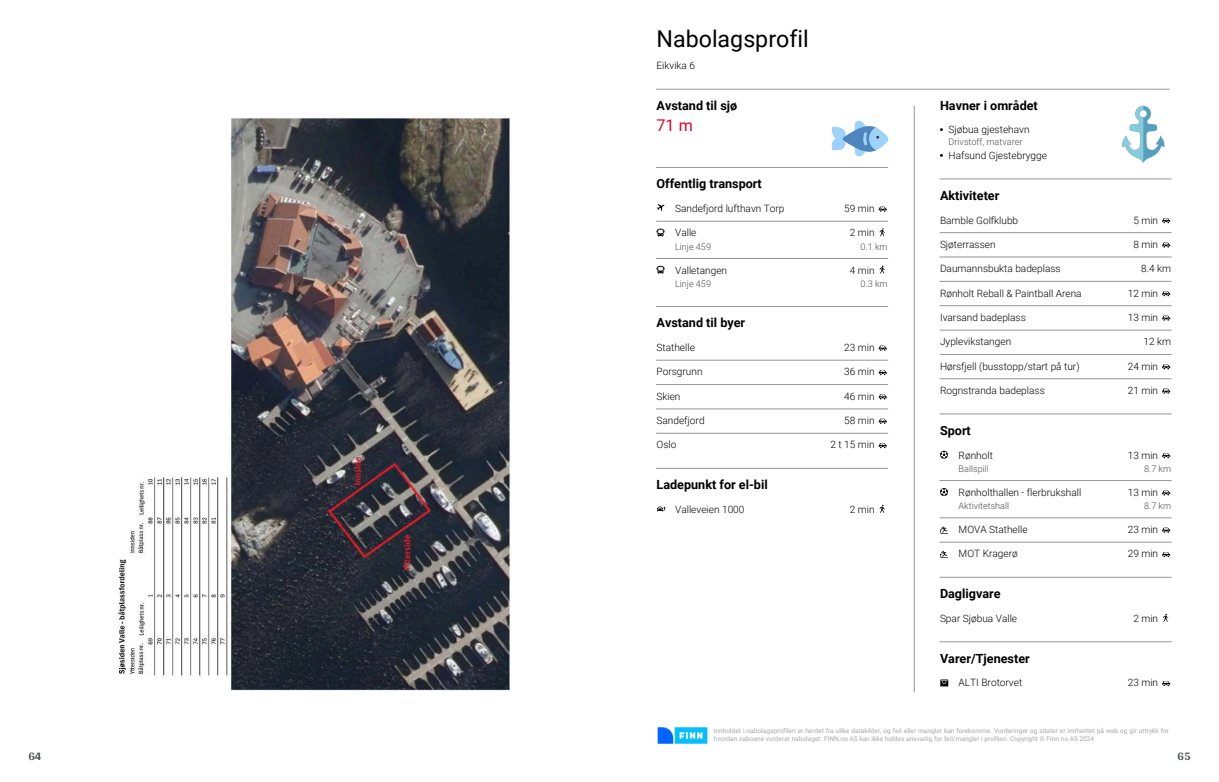
<style>
.page{position:relative;width:1219px;height:782px;background:#fff}
.page>*{position:absolute;margin:0;border:0;box-sizing:border-box;transform-origin:0 0}
.t1{font:23.2px "Roboto";color:#000}
.t2{font:16.2px "Roboto";color:#e4002b}
.t3{font:700 12.6px "Roboto";color:#000}
.t4{font:700 12px "Arya";color:#414749}
.t5{font:300 10.1px "Roboto";color:#000}
.t6{font:300 9.1px "Roboto";color:#4c4c4c}
.t7{font:6.6px/8.6px "Roboto";color:#a8a8a8}
</style>
<div class="page">
<img style="left:118px;top:117px;width:393px;height:574px">
<hr style="left:656px;top:89px;width:513px;height:1px;background:#939598">
<hr style="left:914px;top:106px;width:1px;height:585px;background:#939598">
<svg style="left:832px;top:120px;width:56px;height:37px"></svg>
<hr style="left:656px;top:167px;width:232px;height:1px;background:#939598">
<svg style="left:657px;top:204px;width:7px;height:7px"></svg>
<svg style="left:879px;top:206px;width:8px;height:6px"></svg>
<hr style="left:656px;top:221px;width:232px;height:1px;background:#939598">
<svg style="left:656px;top:228px;width:8px;height:8px"></svg>
<svg style="left:879px;top:228px;width:6px;height:8px"></svg>
<hr style="left:656px;top:258px;width:232px;height:1px;background:#939598">
<svg style="left:656px;top:266px;width:8px;height:7px"></svg>
<svg style="left:879px;top:265px;width:6px;height:8px"></svg>
<hr style="left:656px;top:306px;width:232px;height:1px;background:#939598">
<svg style="left:879px;top:345px;width:8px;height:5px"></svg>
<hr style="left:656px;top:360px;width:232px;height:1px;background:#939598">
<svg style="left:879px;top:370px;width:8px;height:5px"></svg>
<hr style="left:656px;top:384px;width:232px;height:1px;background:#939598">
<svg style="left:879px;top:394px;width:8px;height:5px"></svg>
<hr style="left:656px;top:408px;width:232px;height:1px;background:#939598">
<svg style="left:879px;top:418px;width:8px;height:5px"></svg>
<hr style="left:656px;top:433px;width:232px;height:1px;background:#939598">
<svg style="left:879px;top:443px;width:8px;height:5px"></svg>
<hr style="left:656px;top:467px;width:232px;height:1px;background:#939598">
<svg style="left:657px;top:506px;width:8px;height:5px"></svg>
<svg style="left:879px;top:504px;width:6px;height:8px"></svg>
<svg style="left:1122px;top:106px;width:43px;height:57px"></svg>
<hr style="left:940px;top:178px;width:231px;height:1px;background:#939598">
<svg style="left:1162px;top:218px;width:8px;height:5px"></svg>
<hr style="left:940px;top:232px;width:231px;height:1px;background:#939598">
<svg style="left:1162px;top:242px;width:8px;height:5px"></svg>
<hr style="left:940px;top:257px;width:231px;height:1px;background:#939598">
<hr style="left:940px;top:281px;width:231px;height:1px;background:#939598">
<svg style="left:1162px;top:291px;width:8px;height:5px"></svg>
<hr style="left:940px;top:305px;width:231px;height:1px;background:#939598">
<svg style="left:1162px;top:315px;width:8px;height:5px"></svg>
<hr style="left:940px;top:330px;width:231px;height:1px;background:#939598">
<hr style="left:940px;top:354px;width:231px;height:1px;background:#939598">
<svg style="left:1162px;top:364px;width:8px;height:5px"></svg>
<hr style="left:940px;top:378px;width:231px;height:1px;background:#939598">
<svg style="left:1162px;top:388px;width:8px;height:5px"></svg>
<hr style="left:940px;top:413px;width:231px;height:1px;background:#939598">
<svg style="left:940px;top:450px;width:8px;height:8px"></svg>
<svg style="left:1162px;top:453px;width:8px;height:5px"></svg>
<hr style="left:940px;top:480px;width:231px;height:1px;background:#939598">
<svg style="left:940px;top:488px;width:8px;height:8px"></svg>
<svg style="left:1162px;top:490px;width:8px;height:5px"></svg>
<hr style="left:940px;top:517px;width:231px;height:1px;background:#939598">
<svg style="left:940px;top:526px;width:8px;height:7px"></svg>
<svg style="left:1162px;top:527px;width:8px;height:5px"></svg>
<hr style="left:940px;top:541px;width:231px;height:1px;background:#939598">
<svg style="left:940px;top:551px;width:8px;height:7px"></svg>
<svg style="left:1162px;top:552px;width:8px;height:5px"></svg>
<hr style="left:940px;top:576px;width:231px;height:1px;background:#939598">
<svg style="left:1163px;top:613px;width:5px;height:8px"></svg>
<hr style="left:940px;top:641px;width:231px;height:1px;background:#939598">
<svg style="left:940px;top:679px;width:8px;height:7px"></svg>
<svg style="left:1162px;top:680px;width:8px;height:5px"></svg>
<img style="left:657px;top:727px;width:51px;height:16px">
<p class="t4" style="left:28px;top:749px;width:15px">64</p>
<h1 class="t1" style="left:656px;top:22px;width:154px">Nabolagsprofil</h1>
<p class="t5" style="left:656px;top:59px;width:40px">Eikvika 6</p>
<p class="t3" style="left:656px;top:96px;width:82px">Avstand til sjø</p>
<h2 class="t2" style="left:656px;top:114px;width:38px">71 m</h2>
<p class="t3" style="left:656px;top:175px;width:107px">Offentlig transport</p>
<p class="t5" style="left:675px;top:201px;width:111px">Sandefjord lufthavn Torp</p>
<p class="t5" style="left:844px;top:201px;width:32px">59 min</p>
<p class="t5" style="left:675px;top:226px;width:23px">Valle</p>
<p class="t5" style="left:850px;top:226px;width:26px">2 min</p>
<p class="t6" style="left:675px;top:240px;width:37px">Linje 459</p>
<p class="t6" style="left:861px;top:240px;width:28px">0.1 km</p>
<p class="t5" style="left:675px;top:263px;width:53px">Valletangen</p>
<p class="t5" style="left:850px;top:263px;width:26px">4 min</p>
<p class="t6" style="left:675px;top:277px;width:37px">Linje 459</p>
<p class="t6" style="left:861px;top:277px;width:28px">0.3 km</p>
<p class="t3" style="left:656px;top:314px;width:90px">Avstand til byer</p>
<p class="t5" style="left:656px;top:340px;width:40px">Stathelle</p>
<p class="t5" style="left:844px;top:340px;width:32px">23 min</p>
<p class="t5" style="left:656px;top:364px;width:48px">Porsgrunn</p>
<p class="t5" style="left:844px;top:364px;width:32px">36 min</p>
<p class="t5" style="left:656px;top:389px;width:25px">Skien</p>
<p class="t5" style="left:844px;top:389px;width:32px">46 min</p>
<p class="t5" style="left:656px;top:413px;width:50px">Sandefjord</p>
<p class="t5" style="left:844px;top:413px;width:32px">58 min</p>
<p class="t5" style="left:656px;top:437px;width:21px">Oslo</p>
<p class="t5" style="left:831px;top:437px;width:46px">2 t 15 min</p>
<p class="t3" style="left:656px;top:476px;width:113px">Ladepunkt for el-bil</p>
<p class="t5" style="left:675px;top:502px;width:71px">Valleveien 1000</p>
<p class="t5" style="left:850px;top:502px;width:26px">2 min</p>
<p class="t3" style="left:940px;top:96px;width:99px">Havner i området</p>
<p class="t5" style="left:949px;top:122px;width:82px">Sjøbua gjestehavn</p>
<p class="t6" style="left:949px;top:135px;width:75px">Drivstoff, matvarer</p>
<p class="t5" style="left:949px;top:148px;width:100px">Hafsund Gjestebrygge</p>
<p class="t3" style="left:940px;top:186px;width:61px">Aktiviteter</p>
<p class="t5" style="left:940px;top:213px;width:80px">Bamble Golfklubb</p>
<p class="t5" style="left:1133px;top:213px;width:26px">5 min</p>
<p class="t5" style="left:940px;top:237px;width:57px">Sjøterrassen</p>
<p class="t5" style="left:1133px;top:237px;width:26px">8 min</p>
<p class="t5" style="left:940px;top:261px;width:122px">Daumannsbukta badeplass</p>
<p class="t5" style="left:1141px;top:261px;width:31px">8.4 km</p>
<p class="t5" style="left:940px;top:286px;width:143px">Rønholt Reball &amp; Paintball Arena</p>
<p class="t5" style="left:1128px;top:286px;width:32px">12 min</p>
<p class="t5" style="left:940px;top:310px;width:87px">Ivarsand badeplass</p>
<p class="t5" style="left:1128px;top:310px;width:32px">13 min</p>
<p class="t5" style="left:940px;top:334px;width:73px">Jyplevikstangen</p>
<p class="t5" style="left:1143px;top:334px;width:29px">12 km</p>
<p class="t5" style="left:940px;top:359px;width:141px">Hørsfjell (busstopp/start på tur)</p>
<p class="t5" style="left:1128px;top:359px;width:32px">24 min</p>
<p class="t5" style="left:940px;top:383px;width:106px">Rognstranda badeplass</p>
<p class="t5" style="left:1128px;top:383px;width:32px">21 min</p>
<p class="t3" style="left:940px;top:421px;width:32px">Sport</p>
<p class="t5" style="left:959px;top:447px;width:36px">Rønholt</p>
<p class="t5" style="left:1128px;top:447px;width:32px">13 min</p>
<p class="t6" style="left:959px;top:462px;width:32px">Ballspill</p>
<p class="t6" style="left:1144px;top:462px;width:28px">8.7 km</p>
<p class="t5" style="left:959px;top:485px;width:124px">Rønholthallen - flerbrukshall</p>
<p class="t5" style="left:1128px;top:485px;width:32px">13 min</p>
<p class="t6" style="left:959px;top:499px;width:52px">Aktivitetshall</p>
<p class="t6" style="left:1144px;top:499px;width:28px">8.7 km</p>
<p class="t5" style="left:959px;top:522px;width:70px">MOVA Stathelle</p>
<p class="t5" style="left:1128px;top:522px;width:32px">23 min</p>
<p class="t5" style="left:959px;top:546px;width:61px">MOT Kragerø</p>
<p class="t5" style="left:1128px;top:546px;width:32px">29 min</p>
<p class="t3" style="left:940px;top:584px;width:62px">Dagligvare</p>
<p class="t5" style="left:940px;top:611px;width:79px">Spar Sjøbua Valle</p>
<p class="t5" style="left:1133px;top:611px;width:26px">2 min</p>
<p class="t3" style="left:940px;top:649px;width:91px">Varer/Tjenester</p>
<p class="t5" style="left:959px;top:675px;width:65px">ALTI Brotorvet</p>
<p class="t5" style="left:1128px;top:675px;width:32px">23 min</p>
<p class="t7" style="left:714px;top:725px;width:457px">Innholdet i nabolagsprofilen er hentet fra ulike datakilder, og feil eller mangler kan forekomme. Vurderinger og sitater er innhentet på web og gir uttrykk for hvordan naboene vurderer nabolaget. FINN.no AS kan ikke holdes ansvarlig for feil/mangler i profilen. Copyright © Finn.no AS 2024</p>
<p class="t4" style="left:1177px;top:749px;width:15px">65</p>
</div>
